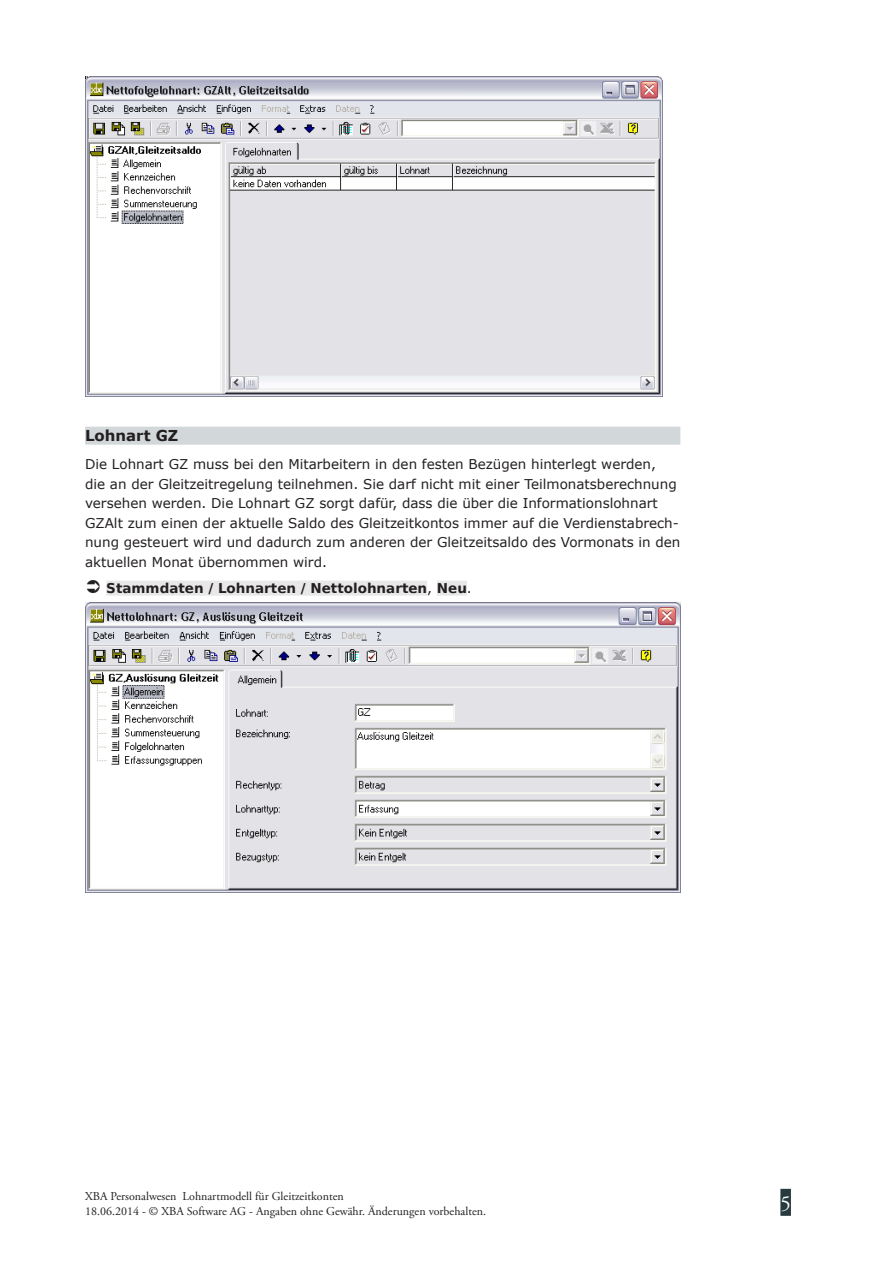
<style>
.page{position:relative;width:893px;height:1263px;background:#fff}
.page>*{position:absolute;margin:0;border:0;box-sizing:border-box;transform-origin:0 0}
.t1{font:21px "Adobe Garamond Pro";color:#fff}
.U2{font:700 15px "Verdana";color:#231f20}
.Standard_Lauftext{font:13.5px/19.5px "Verdana";color:#231f20}
.t2{font:700 13.5px "Bitstream Vera Sans";color:#231f20}
.t3{font:12px/14.4px "Adobe Garamond Pro";color:#231f20}
.s1{font-family:"Verdana";font-weight:400}
</style>
<div class="page">
<div style="left:780px;top:1189px;width:11px;height:27px;background:#273a3f"></div>
<div style="left:85px;top:427px;width:595px;height:18px;background:#d2d7da"></div>
<div style="left:106px;top:581px;width:321px;height:15px;background:#e9e8e9"></div>
<div style="left:437px;top:581px;width:30px;height:15px;background:#e9e8e9"></div>
<img style="left:85px;top:77px;width:577px;height:319px">
<img style="left:85px;top:603px;width:595px;height:290px">
<p class="U2" style="left:85px;top:425px;width:95px">Lohnart GZ</p>
<p class="Standard_Lauftext" style="left:85px;top:454px;width:597px">Die Lohnart GZ muss bei den Mitarbeitern in den festen Bezügen hinterlegt werden,<br>die an der Gleitzeitregelung teilnehmen. Sie darf nicht mit einer Teilmonatsberechnung versehen werden. Die Lohnart GZ sorgt dafür, dass die über die Informationslohnart GZAlt zum einen der aktuelle Saldo des Gleitzeitkontos immer auf die Verdienstabrech&shy;nung gesteuert wird und dadurch zum anderen der Gleitzeitsaldo des Vormonats in den aktuellen Monat übernommen wird.</p>
<p class="t2" style="left:106px;top:580px;width:367px">Stammdaten / Lohnarten / Nettolohnarten<span class="s1">,</span> Neu<span class="s1">.</span></p>
<p class="t3" style="left:85px;top:1190px;width:403px">XBA Personalwesen Lohnartmodell für Gleitzeitkonten<br>18.06.2014 - © XBA Software AG - Angaben ohne Gewähr. Änderungen vorbehalten.</p>
<h1 class="t1" style="left:780px;top:1190px;width:12px">5</h1>
</div>
